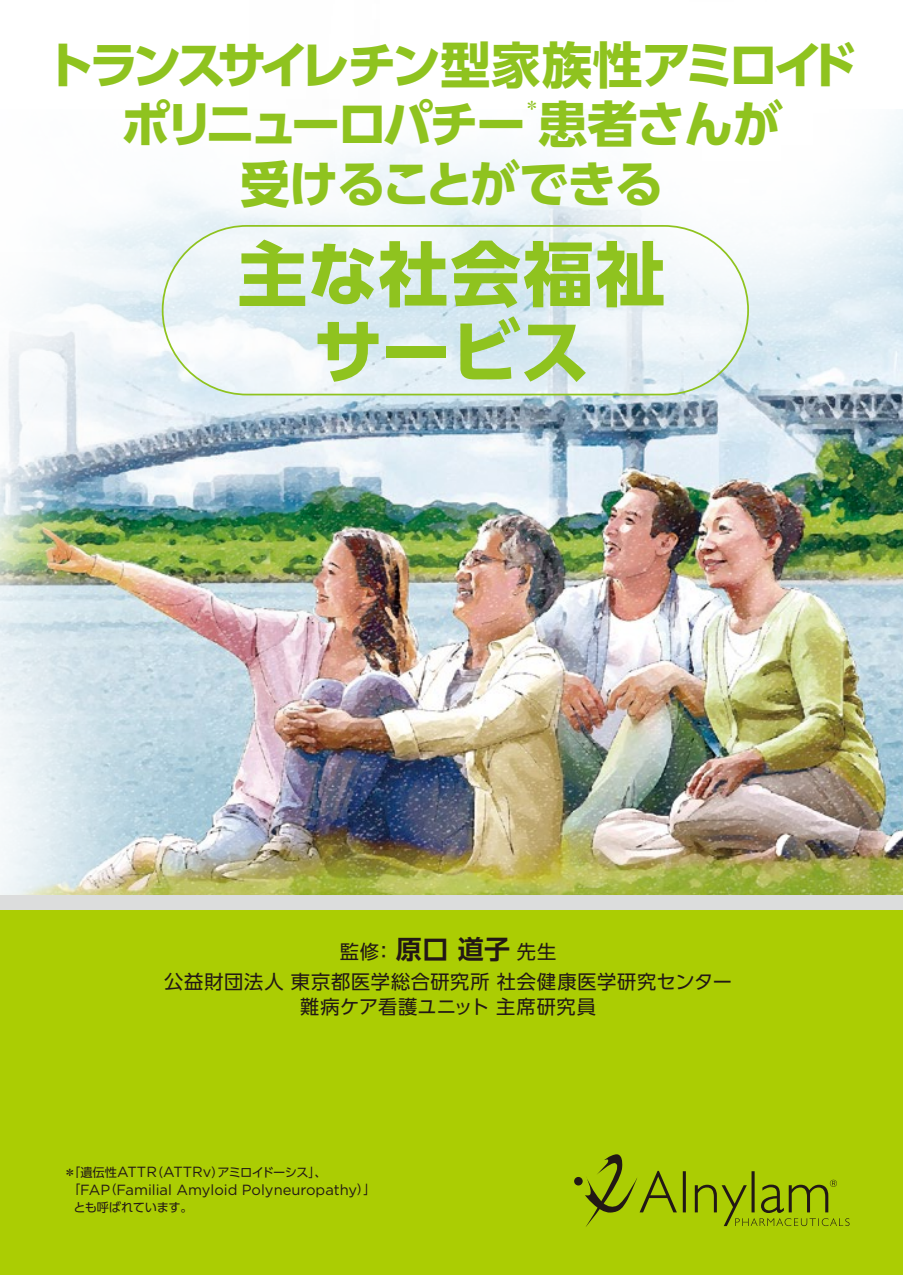
<style>
.page{position:relative;width:903px;height:1275px;background:#fff}
.page>*{position:absolute;margin:0;border:0;box-sizing:border-box;transform-origin:0 0}
.t1{font:700 70px/77.4px "UD Shin Go Pr 6 N";letter-spacing:.01em;color:#8fc31f;text-align:center}
.t2{font:700 49.88px/59.5px "UD Shin Go Pr 6 N";letter-spacing:-.08em;color:#8fc31f;text-align:center}
.t3{font:700 49.88px "UD Shin Go Pr 6 N";letter-spacing:-.045em;color:#8fc31f}
.t4{font:19.25px/29.8px "UD Shin Go Pro";letter-spacing:.04em;color:#221815;text-align:center}
.t5{font:700 15.05px "UD Shin Go Pr 6 N";color:#8fc31f}
.t6{font:14.7px "Gotham";color:#221815}
.t7{font:12.25px "UD Shin Go Pro";letter-spacing:-.04em;color:#221815}
.s1{font-family:"UD Shin Go Pro De";font-weight:700;font-size:26.07px}
.s2{font-family:"Gotham";font-size:14.7px}
.s3{font-family:"UD Shin Go Pro";font-size:12.25px}
</style>
<div class="page">
<img style="left:324px;top:574px;width:579px;height:321px">
<img style="left:324px;top:574px;width:56px;height:141px">
<img style="left:71px;top:192px;width:178px;height:137px">
<img style="left:249px;top:109px;width:654px;height:465px">
<img style="left:0;top:329px;width:324px;height:566px">
<div style="left:0;top:910px;width:903px;height:365px;background:#abcd03"></div>
<div style="left:0;top:895px;width:903px;height:15px;background:#dcdddd"></div>
<svg style="left:585px;top:1154px;width:264px;height:73px"></svg>
<div style="left:574px;top:1177px;width:9px;height:8px;background:#221815;border-radius:50%"></div>
<img style="left:0;top:253px;width:148px;height:496px">
<svg style="left:163px;top:226px;width:585px;height:169px"></svg>
<div style="left:162px;top:225px;width:587px;height:170px;border:2px solid #8fc31f;border-radius:84px"></div>
<h2 class="t2" style="left:45px;top:34px;width:815px">トランスサイレチン型家族性アミロイドポリニューロパチー患者さんが</h2>
<p class="t5" style="left:525px;top:93px;width:16px">＊</p>
<h2 class="t3" style="left:240px;top:143px;width:426px">受けることができる</h2>
<h1 class="t1" style="left:237px;top:234px;width:430px">主な社会福祉サービス</h1>
<p class="t4" style="left:164px;top:937px;width:569px">監修：<span class="s1">原口道子</span>先生<br>公益財団法人東京都医学総合研究所社会健康医学研究センター</p>
<p class="t4" style="left:300px;top:991px;width:297px">難病ケア看護ユニット主席研究員</p>
<p class="t7" style="left:64px;top:1162px;width:265px">＊「遺伝性<span class="s2">ATTR</span>（<span class="s2">ATTRv</span>）アミロイドーシス」、</p>
<p class="t6" style="left:68px;top:1180px;width:309px"><span class="s3">「</span>FAP<span class="s3">（</span>Familial Amyloid Polyneuropathy<span class="s3">）」</span></p>
<p class="t7" style="left:73px;top:1197px;width:121px">とも呼ばれています。</p>
</div>
